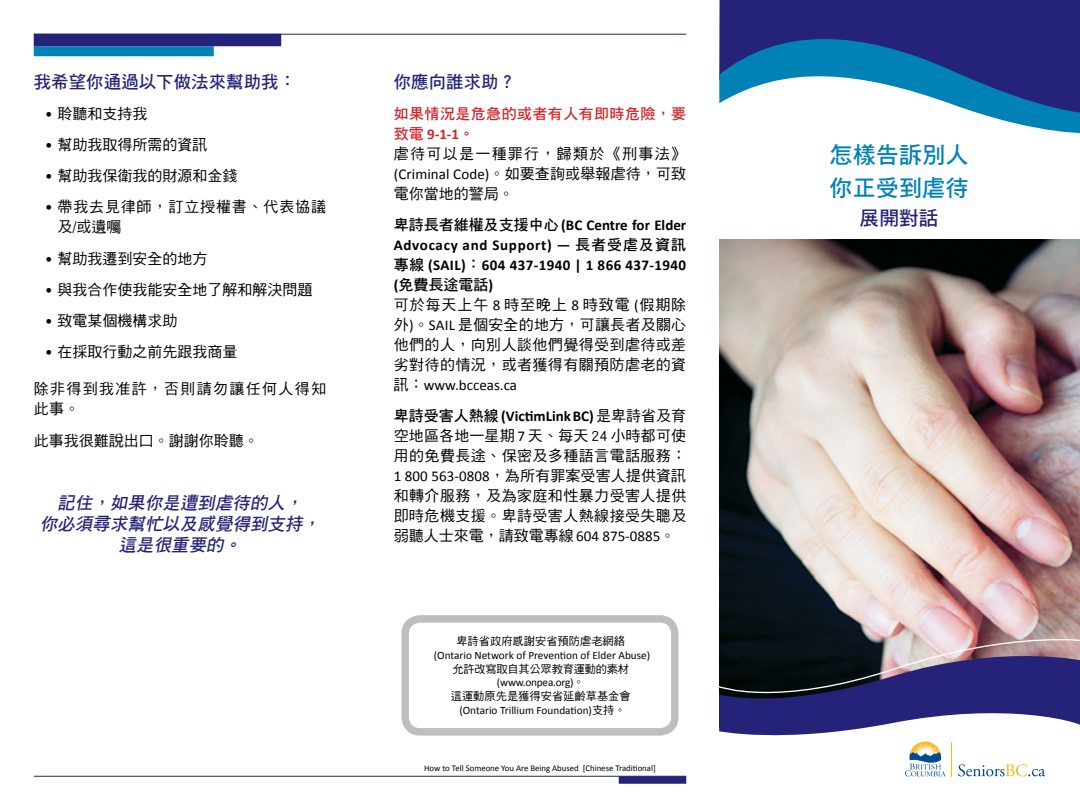
<style>
.page{position:relative;width:1080px;height:810px;background:#fff}
.page>*{position:absolute;margin:0;border:0;box-sizing:border-box;transform-origin:0 0}
.t1{font:23.25px/33.1px "DF Hei Std W7";color:#0082b6}
.t2{font:19.75px "DF Hei Std W7";color:#252379}
.t3{font:italic 17.5px/21px "DF Hei Std W7";color:#252379;text-align:center}
.t4{font:17.5px "DF Hei Std W7";color:#252379}
.t5{font:15px/20px "DF Hei Std W5";letter-spacing:.015em;color:#000;text-align:justify}
.t6{font:700 15px/20px "Calibri";letter-spacing:.025em;color:#000;text-align:justify}
.t7{font:700 15px/31.2px "Calibri";color:#000}
.t8{font:15px/20px "DF Hei Std W5";letter-spacing:.09em;color:#000}
.t9{font:15px "Calibri";letter-spacing:.005em;color:#000}
.t10{font:15px/20px "DF Hei Std W5";letter-spacing:.055em;color:#000}
.t11{font:15px "DF Hei Std W7";letter-spacing:.03em;color:#d2232a}
.t12{font:700 15px "Calibri";color:#d2232a}
.t13{font:15px "DF Hei Std W7";color:#000}
.t14{font:11.25px "Calibri";color:#000}
.t15{font:11.25px "DF Hei Std W5";color:#000}
.t16{font:11.25px "DF Hei Std W5";letter-spacing:-.02em;color:#000}
.t17{font:11.25px "Calibri";letter-spacing:-.02em;color:#000}
.t18{font:8.75px "Calibri";color:#000}
.s1{font-family:"Calibri"}
.s2{font-family:"DF Hei Std W7";font-weight:400}
.s3{font-family:"DF Hei Std W5"}
.s4{font-family:"Calibri";font-weight:700}
.s5{font-family:"DF Hei Std W5";font-weight:400}
.s6{font-weight:400}
</style>
<div class="page">
<div style="left:34px;top:46px;width:180px;height:10px;background:#0082b6"></div>
<div style="left:401px;top:615px;width:278px;height:121px;border:8px solid #bcbec0;border-radius:15px"></div>
<img style="left:719px;top:239px;width:361px;height:391px">
<div style="left:719px;top:0;width:361px;height:27px;background:#252379"></div>
<svg style="left:719px;top:27px;width:361px;height:106px"></svg>
<svg style="left:719px;top:630px;width:361px;height:12px;background:#796d70"></svg>
<svg style="left:719px;top:642px;width:361px;height:60px;background:#39375d"></svg>
<svg style="left:719px;top:702px;width:361px;height:75px"></svg>
<svg style="left:958px;top:764px;width:87px;height:12px"></svg>
<svg style="left:905px;top:742px;width:41px;height:34px"></svg>
<hr style="left:952px;top:742px;width:1px;height:34px;background:#fdb913">
<hr style="left:34px;top:34px;width:652px;height:1px;background:#252379">
<div style="left:34px;top:34px;width:247px;height:12px;background:#252379"></div>
<hr style="left:34px;top:776px;width:652px;height:1px;background:#252379">
<div style="left:619px;top:776px;width:67px;height:8px;background:#252379"></div>
<p class="t4" style="left:34px;top:72px;width:264px">我希望你通過以下做法來幫助我：</p>
<p class="t5" style="left:45px;top:103px;width:104px"><span class="s1">•</span> 聆聽和支持我</p>
<p class="t5" style="left:45px;top:134px;width:164px"><span class="s1">•</span> 幫助我取得所需的資訊</p>
<p class="t5" style="left:45px;top:166px;width:194px"><span class="s1">•</span> 幫助我保衛我的財源和金錢</p>
<p class="t10" style="left:57px;top:197px;width:270px;text-indent:-12px"><span class="s1">•</span> 帶我去見律師，訂立授權書、代表協議及/或遺囑</p>
<p class="t5" style="left:45px;top:248px;width:164px"><span class="s1">•</span> 幫助我遷到安全的地方</p>
<p class="t5" style="left:45px;top:279px;width:269px"><span class="s1">•</span> 與我合作使我能安全地了解和解決問題</p>
<p class="t5" style="left:45px;top:311px;width:134px"><span class="s1">•</span> 致電某個機構求助</p>
<p class="t5" style="left:45px;top:342px;width:194px"><span class="s1">•</span> 在採取行動之前先跟我商量</p>
<p class="t8" style="left:34px;top:379px;width:294px">除非得到我准許，否則請勿讓任何人得知此事。</p>
<p class="t5" style="left:34px;top:430px;width:226px">此事我很難說出口。謝謝你聆聽。</p>
<p class="t3" style="left:40px;top:492px;width:285px">記住，如果你是遭到虐待的人，<br>你必須尋求幫忙以及感覺得到支持，這是很重要的。</p>
<p class="t4" style="left:394px;top:72px;width:124px">你應向誰求助？</p>
<p class="t11" style="left:394px;top:105px;width:294px">如果情況是危急的或者有人有即時危險，要</p>
<p class="t12" style="left:394px;top:124px;width:82px"><span class="s2">致電</span> 9-1-1<span class="s2">。</span></p>
<p class="t8" style="left:394px;top:143px;width:294px">虐待可以是一種罪行，歸類於《刑事法》</p>
<p class="t9" style="left:394px;top:164px;width:294px">(Criminal Code)<span class="s3">。如要查詢或舉報虐待，可致</span></p>
<p class="t5" style="left:394px;top:183px;width:121px">電你當地的警局。</p>
<p class="t6" style="left:394px;top:215px;width:294px"><span class="s2">卑詩長者維權及支援中心</span> (BC Centre for Elder Advocacy and Support) — <span class="s2">長者受虐及資訊專線</span> (SAIL)<span class="s2">：</span>604 437-1940 | 1 866 437-1940</p>
<p class="t13" style="left:394px;top:276px;width:101px"><span class="s4">(</span>免費長途電話<span class="s4">)</span></p>
<p class="t5" style="left:394px;top:294px;width:294px">可於每天上午 <span class="s1">8</span> 時至晚上 <span class="s1">8</span> 時致電 <span class="s1">(</span>假期除外<span class="s1">)</span>。<span class="s1">SAIL</span> 是個安全的地方，可讓長者及關心他們的人，向別人談他們覺得受到虐待或差劣對待的情況，或者獲得有關預防虐老的資</p>
<p class="t7" style="left:394px;top:369px;width:294px"><span class="s5">訊：</span><span class="s6">www.bcceas.ca<br></span><span class="s2">卑詩受害人熱線</span> (VictimLink BC) <span class="s5">是卑詩省及育</span></p>
<p class="t5" style="left:394px;top:426px;width:294px">空地區各地一星期 <span class="s1">7</span> 天、每天 24 小時都可使用的免費長途、保密及多種語言電話服務：<span class="s1">1 800 563-0808</span>，為所有罪案受害人提供資訊和轉介服務，及為家庭和性暴力受害人提供即時危機支援。卑詩受害人熱線接受失聰及弱聽人士來電，請致電專線 <span class="s1">604 875-0885</span>。</p>
<p class="t15" style="left:456px;top:635px;width:170px">卑詩省政府感謝安省預防虐老網絡</p>
<p class="t14" style="left:434px;top:648px;width:218px">(Ontario Network of Prevention of Elder Abuse)</p>
<p class="t16" style="left:452px;top:662px;width:178px">允許改寫取自其公眾教育運動的素材</p>
<p class="t17" style="left:497px;top:675px;width:89px">(www.onpea.org)<span class="s3">。</span></p>
<p class="t15" style="left:451px;top:690px;width:181px">這運動原先是獲得安省延齡草基金會</p>
<p class="t14" style="left:459px;top:703px;width:168px">(Ontario Trillium Foundation)<span class="s3">支持。</span></p>
<p class="t18" style="left:424px;top:763px;width:233px">How to Tell Someone You Are Being Abused [Chinese Traditional]</p>
<h1 class="t1" style="left:829px;top:138px;width:141px">怎樣告訴別人你正受到虐待</h1>
<h2 class="t2" style="left:860px;top:207px;width:80px">展開對話</h2>
</div>
